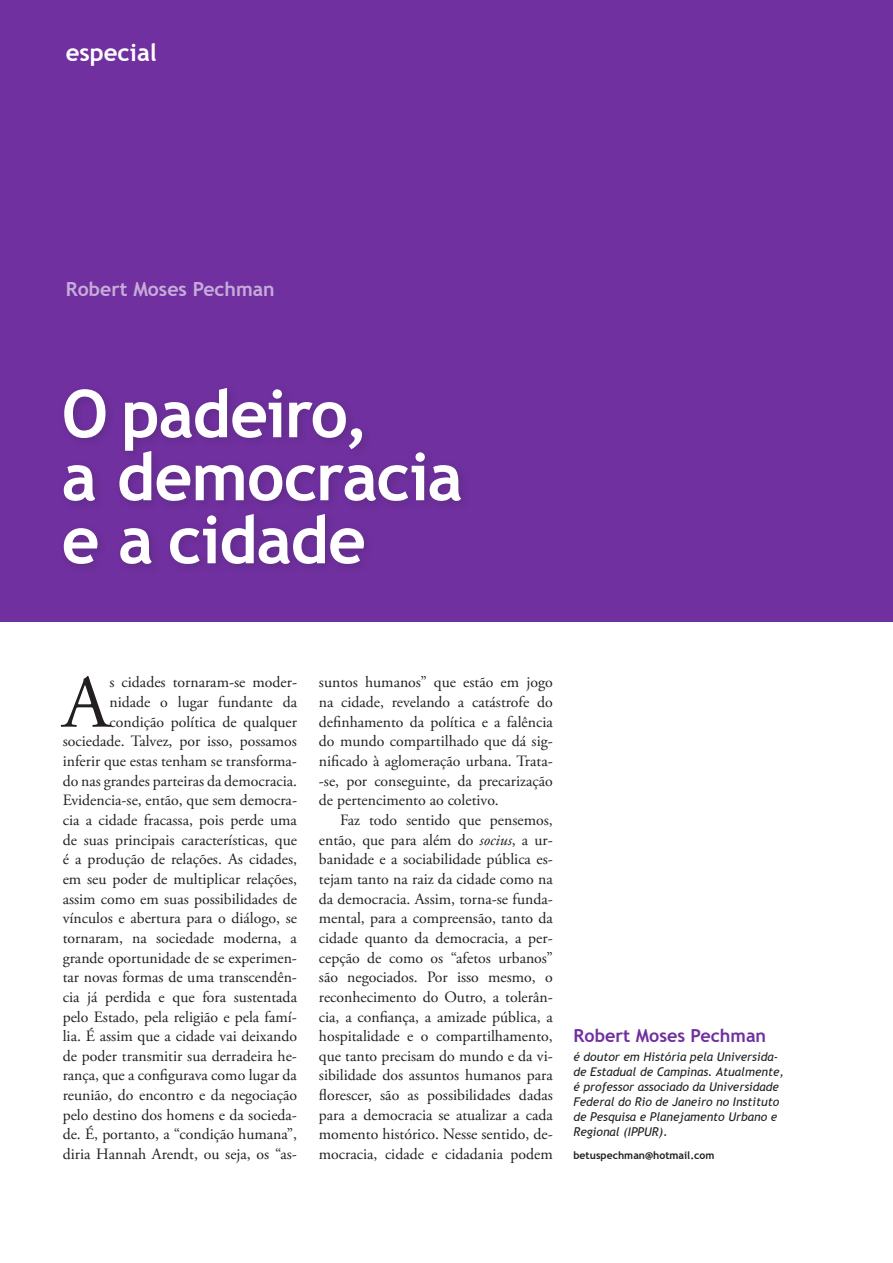
<style>
.page{position:relative;width:893px;height:1263px;background:#fff}
.page>*{position:absolute;margin:0;border:0;box-sizing:border-box;transform-origin:0 0}
.t1{font:75px "Adobe Garamond Pro";color:#231f20}
.t2{font:700 66px/63px "Trebuchet MS";letter-spacing:-.02em;color:#fff}
.t3{font:700 24px "Trebuchet MS";color:#fff}
.t4{font:700 19.5px "Trebuchet MS";color:#c6acd9}
.t5{font:700 18px "Trebuchet MS";color:#7030a0}
.t6{font:15.75px/19.6px "Adobe Garamond Pro";color:#231f20;text-align:justify}
.t7{font:italic 12px/15px "Trebuchet MS";color:#231f20}
.t8{font:700 10.5px "Trebuchet MS";color:#231f20}
.s1{font-style:italic}
</style>
<div class="page">
<div style="left:0;top:0;width:893px;height:621px;background:#7030a0"></div>
<div style="left:59px;top:383px;width:413px;height:192px;background:#231f20;opacity:.2"></div>
<h3 class="t3" style="left:66px;top:37px;width:93px">especial</h3>
<p class="t4" style="left:66px;top:277px;width:210px">Robert Moses Pechman</p>
<h2 class="t2" style="left:62px;top:382px;width:403px">O padeiro,<br>a democracia e a cidade</h2>
<h1 class="t1" style="left:63px;top:658px;width:48px">A</h1>
<p class="t6" style="left:63px;top:673px;width:236px;text-align:right">s cidades tornaram-se moder-<br>nidade o lugar fundante da condição política de qualquer sociedade. Talvez, por isso, possamos inferir que estas tenham se transforma&shy;do nas grandes parteiras da democracia.<br>Evidencia-se, então, que sem democra&shy;cia a cidade fracassa, pois perde uma de suas principais características, que é a produção de relações. As cidades, em seu poder de multiplicar relações, assim como em suas possibilidades de vínculos e abertura para o diálogo, se tornaram, na sociedade moderna, a grande oportunidade de se experimen&shy;tar novas formas de uma transcendên&shy;cia já perdida e que fora sustentada pelo Estado, pela religião e pela famí&shy;lia. É assim que a cidade vai deixando de poder transmitir sua derradeira he&shy;rança, que a configurava como lugar da reunião, do encontro e da negociação pelo destino dos homens e da socieda&shy;de. É, portanto, a “condição humana”, diria Hannah Arendt, ou seja, os “as-</p>
<p class="t6" style="left:319px;top:673px;width:235px">suntos humanos” que estão em jogo na cidade, revelando a catástrofe do definhamento da política e a falência do mundo compartilhado que dá sig&shy;nificado à aglomeração urbana. Trata--se, por conseguinte, da precarização de pertencimento ao coletivo.</p>
<p class="t6" style="left:319px;top:811px;width:235px;text-indent:21px">Faz todo sentido que pensemos, então, que para além do <span class="s1">socius</span>, a ur&shy;banidade e a sociabilidade pública es&shy;tejam tanto na raiz da cidade como na da democracia. Assim, torna-se funda&shy;mental, para a compreensão, tanto da cidade quanto da democracia, a per&shy;cepção de como os “afetos urbanos” são negociados. Por isso mesmo, o reconhecimento do Outro, a tolerân&shy;cia, a confiança, a amizade pública, a hospitalidade e o compartilhamento, que tanto precisam do mundo e da vi&shy;sibilidade dos assuntos humanos para florescer, são as possibilidades dadas para a democracia se atualizar a cada momento histórico. Nesse sentido, de&shy;mocracia, cidade e cidadania podem</p>
<p class="t5" style="left:573px;top:1024px;width:194px">Robert Moses Pechman</p>
<p class="t7" style="left:573px;top:1049px;width:212px">é doutor em História pela Universida&shy;de Estadual de Campinas. Atualmente, é professor associado da Universidade Federal do Rio de Janeiro no Instituto de Pesquisa e Planejamento Urbano e Regional (IPPUR).</p>
<p class="t8" style="left:573px;top:1149px;width:143px">betuspechman@hotmail.com</p>
</div>
